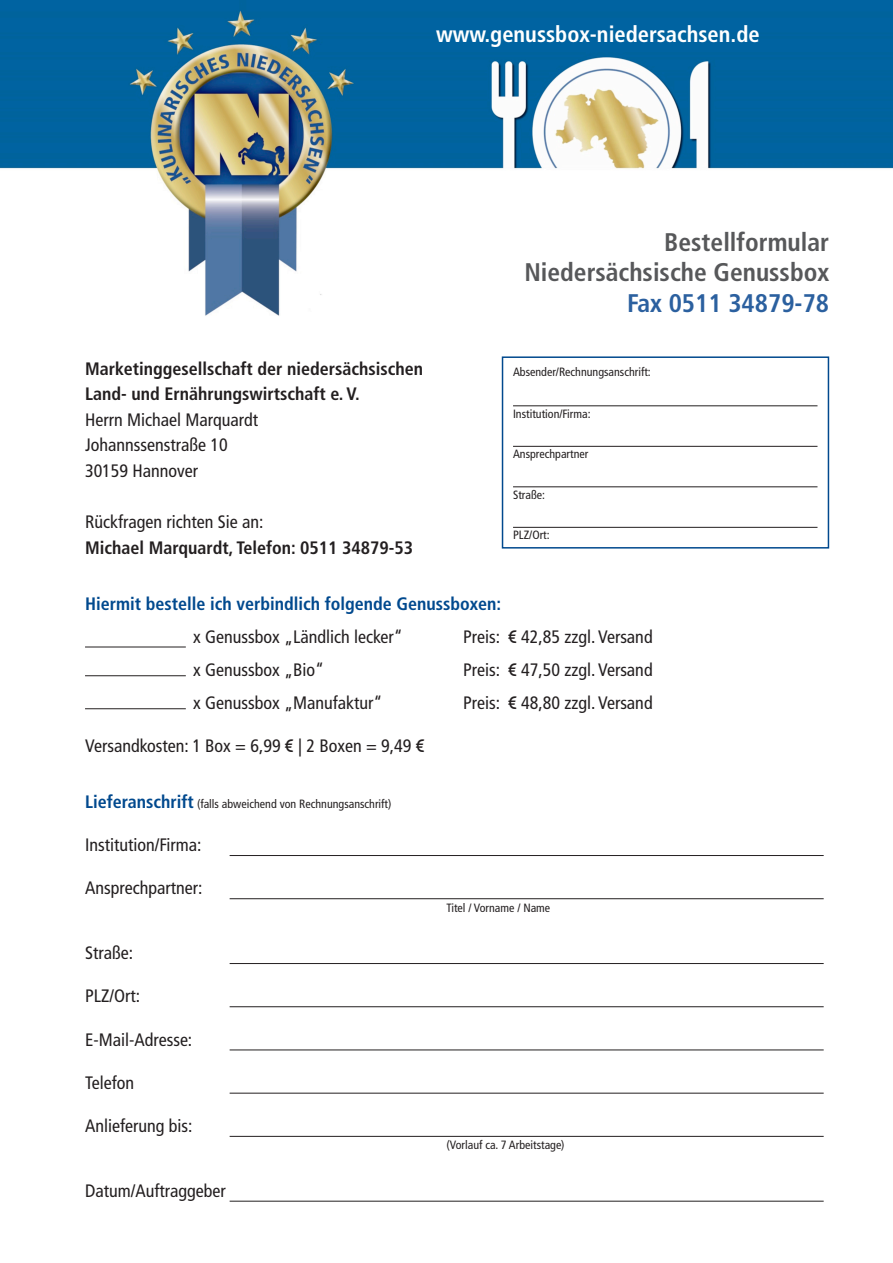
<style>
.page{position:relative;width:893px;height:1263px;background:#fff}
.page>*{position:absolute;margin:0;border:0;box-sizing:border-box;transform-origin:0 0}
.t1{font:700 condensed 25.5px/30.6px "Frutiger";color:#57585a;text-align:right}
.t2{font:700 condensed 25.5px "Frutiger";color:#2b609f}
.t3{font:700 condensed 22.5px "Frutiger";color:#fff}
.t4{font:condensed 18px/25.5px "Frutiger";color:#231f20}
.t5{font:700 condensed 18px/25.5px "Frutiger";color:#231f20}
.t6{font:700 condensed 18px "Frutiger";color:#01498e}
.t7{font:condensed 12px "Frutiger";color:#231f20}
.s1{font-family:"HDI Gerling Sans Cond Regular";font-stretch:normal}
.s2{font-weight:700;font-size:18px;color:#01498e}
</style>
<div class="page">
<img style="left:0;top:0;width:893px;height:316px">
<hr style="left:85px;top:647px;width:101px;height:1px;background:#231f20">
<hr style="left:85px;top:675px;width:101px;height:1px;background:#231f20">
<hr style="left:85px;top:708px;width:101px;height:1px;background:#231f20">
<hr style="left:230px;top:855px;width:594px;height:1px;background:#231f20">
<hr style="left:230px;top:898px;width:594px;height:1px;background:#231f20">
<hr style="left:230px;top:963px;width:594px;height:1px;background:#231f20">
<hr style="left:230px;top:1006px;width:594px;height:1px;background:#231f20">
<hr style="left:230px;top:1050px;width:594px;height:1px;background:#231f20">
<hr style="left:230px;top:1093px;width:594px;height:1px;background:#231f20">
<hr style="left:230px;top:1136px;width:594px;height:1px;background:#231f20">
<hr style="left:230px;top:1201px;width:594px;height:1px;background:#231f20">
<hr style="left:513px;top:406px;width:304px;height:1px;background:#231f20">
<hr style="left:513px;top:446px;width:304px;height:1px;background:#231f20">
<hr style="left:513px;top:487px;width:304px;height:1px;background:#231f20">
<hr style="left:513px;top:527px;width:304px;height:1px;background:#231f20">
<div style="left:502px;top:356px;width:327px;height:193px;border:2px solid #01498e"></div>
<p class="t3" style="left:436px;top:21px;width:325px">www.genussbox-niedersachsen.de</p>
<h1 class="t1" style="left:524px;top:227px;width:306px">Bestellformular<br>Niedersächsische Genussbox</h1>
<h1 class="t2" style="left:627px;top:288px;width:204px">Fax 0511 34879-78</h1>
<p class="t5" style="left:85px;top:356px;width:340px">Marketinggesellschaft der niedersächsischen<br>Land- und Ernährungswirtschaft e. V.</p>
<p class="t4" style="left:85px;top:407px;width:174px">Herrn Michael Marquardt<br>Johannssenstraße 10<br>30159 Hannover</p>
<p class="t4" style="left:85px;top:509px;width:180px">Rückfragen richten Sie an:</p>
<p class="t5" style="left:85px;top:534px;width:330px">Michael Marquardt, Telefon: 0511 34879-53</p>
<p class="t6" style="left:85px;top:593px;width:418px">Hiermit bestelle ich verbindlich folgende Genussboxen:</p>
<p class="t4" style="left:193px;top:624px;width:211px">x Genussbox „Ländlich lecker“</p>
<p class="t4" style="left:463px;top:624px;width:191px">Preis: <span class="s1">€</span> 42,85 zzgl. Versand</p>
<p class="t4" style="left:193px;top:657px;width:133px">x Genussbox „Bio“</p>
<p class="t4" style="left:463px;top:657px;width:191px">Preis: <span class="s1">€</span> 47,50 zzgl. Versand</p>
<p class="t4" style="left:193px;top:690px;width:191px">x Genussbox „Manufaktur“</p>
<p class="t4" style="left:463px;top:690px;width:191px">Preis: <span class="s1">€</span> 48,80 zzgl. Versand</p>
<p class="t4" style="left:85px;top:733px;width:341px">Versandkosten: 1 Box = 6,99 <span class="s1">€</span> | 2 Boxen = 9,49 <span class="s1">€</span></p>
<p class="t7" style="left:85px;top:797px;width:308px"><span class="s2">Lieferanschrift</span> (falls abweichend von Rechnungsanschrift)</p>
<p class="t4" style="left:85px;top:832px;width:118px">Institution/Firma:</p>
<p class="t4" style="left:85px;top:875px;width:119px">Ansprechpartner:</p>
<p class="t7" style="left:513px;top:364px;width:139px">Absender/Rechnungsanschrift:</p>
<p class="t7" style="left:513px;top:406px;width:79px">Institution/Firma:</p>
<p class="t7" style="left:513px;top:447px;width:77px">Ansprechpartner</p>
<p class="t7" style="left:513px;top:487px;width:33px">Straße:</p>
<p class="t7" style="left:513px;top:528px;width:38px">PLZ/Ort:</p>
<p class="t4" style="left:85px;top:940px;width:49px">Straße:</p>
<p class="t4" style="left:85px;top:983px;width:56px">PLZ/Ort:</p>
<p class="t4" style="left:85px;top:1027px;width:109px">E-Mail-Adresse:</p>
<p class="t4" style="left:85px;top:1070px;width:50px">Telefon</p>
<p class="t4" style="left:85px;top:1113px;width:109px">Anlieferung bis:</p>
<p class="t4" style="left:85px;top:1178px;width:142px">Datum/Auftraggeber</p>
<p class="t7" style="left:446px;top:900px;width:105px">Titel / Vorname / Name</p>
<p class="t7" style="left:446px;top:1138px;width:120px">(Vorlauf ca. 7 Arbeitstage)</p>
</div>
